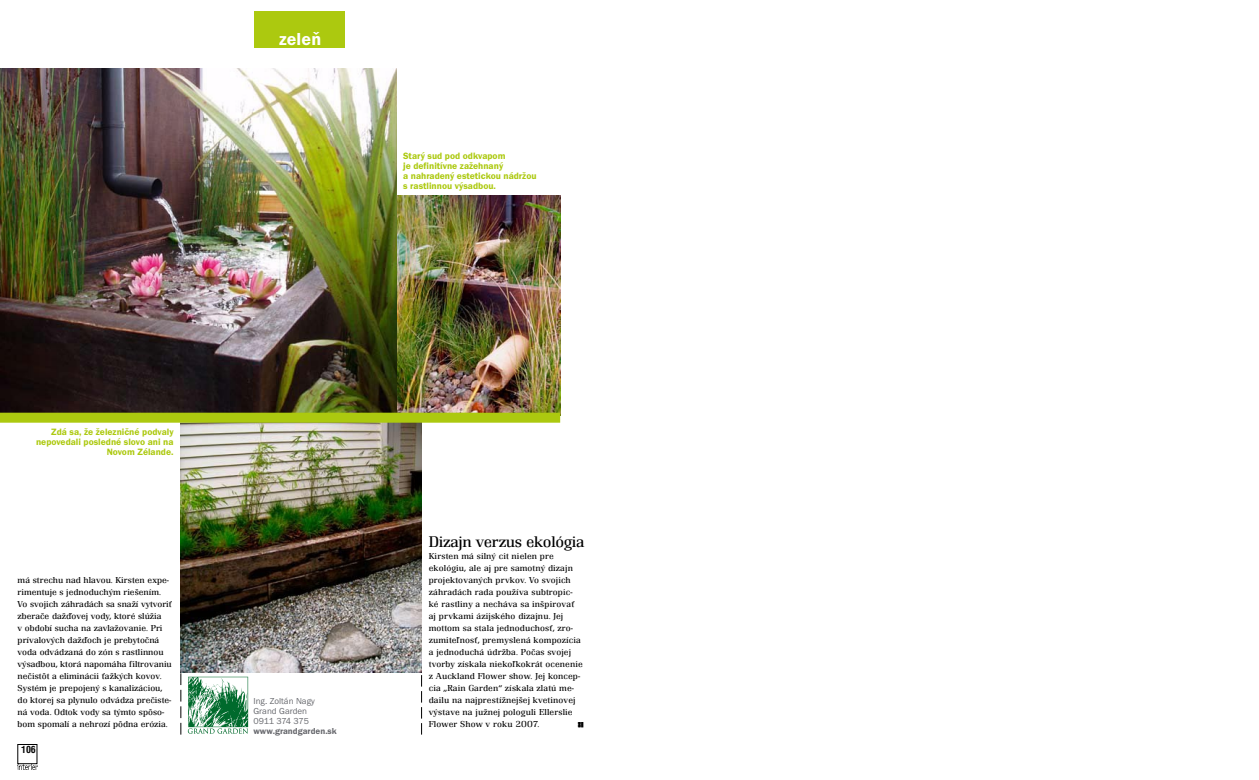
<style>
.page{position:relative;width:1259px;height:780px;background:#fff}
.page>*{position:absolute;margin:0;border:0;box-sizing:border-box;transform-origin:0 0}
.t1{font:18px "Franklin Got Itc TOT Dem";letter-spacing:.01em;color:#fff}
.t2{font:300 16px "Renault TOT";letter-spacing:-.02em;color:#000;scale:1.05 1}
.t3{font:9.5px/10px "Franklin Got Itc TOT Dem";color:#acc90f}
.t4{font:condensed 9.5px "Swiss 721 AT Bold";color:#000;scale:1.05 1}
.t5{font:300 9px/12px "Renault TOT";letter-spacing:.01em;color:#000;scale:1.05 1}
.t6{font:9px/10px "Franklin Got Itc TOT Boo";color:#68696e}
.t7{font:9px "Interier";color:#000;scale:1.05 1}
.s1{font-family:"Franklin Got Itc TOT Dem"}
</style>
<div class="page">
<img style="left:397px;top:195px;width:163px;height:217px">
<img style="left:1px;top:68px;width:396px;height:344px">
<img style="left:181px;top:422px;width:240px;height:250px">
<img style="left:18px;top:763px;width:19px;height:6px">
<div style="left:254px;top:11px;width:91px;height:37px;background:#acc90f"></div>
<svg style="left:421px;top:675px;width:1px;height:59px"></svg>
<svg style="left:181px;top:673px;width:1px;height:61px"></svg>
<svg style="left:188px;top:676px;width:60px;height:57px"></svg>
<div style="left:1px;top:412px;width:559px;height:10px;background:#acc90f"></div>
<p class="t1" style="left:279px;top:29px;width:44px">zeleň</p>
<p class="t3" style="left:403px;top:150px;width:135px">Starý sud pod odkvapom<br>je definitívne zažehnaný<br>a nahradený estetickou nádržou s rastlinnou výsadbou.</p>
<p class="t3" style="left:36px;top:426px;width:139px;text-align:right">Zdá sa, že železničné podvaly nepovedali posledné slovo ani na<br>Novom Zélande.</p>
<p class="t5" style="left:18px;top:574px;width:149px">má strechu nad hlavou. Kirsten expe&shy;rimentuje s jednoduchým riešením.<br>Vo svojich záhradách sa snaží vytvoriť zberače dažďovej vody, ktoré slúžia<br>v období sucha na zavlažovanie. Pri prívalových dažďoch je prebytočná voda odvádzaná do zón s rastlinnou výsadbou, ktorá napomáha filtrovaniu nečistôt a eliminácii ťažkých kovov.<br>Systém je prepojený s kanalizáciou, do ktorej sa plynulo odvádza prečiste&shy;ná voda. Odtok vody sa týmto spôso&shy;bom spomalí a nehrozí pôdna erózia.</p>
<p class="t4" style="left:21px;top:743px;width:16px">106</p>
<p class="t6" style="left:253px;top:695px;width:85px">Ing. Zoltán Nagy<br>Grand Garden<br>0911 374 375 <span class="s1">www.grandgarden.sk</span></p>
<p class="t2" style="left:429px;top:533px;width:150px">Dizajn verzus ekológia</p>
<p class="t5" style="left:429px;top:550px;width:148px">Kirsten má silný cit nielen pre ekológiu, ale aj pre samotný dizajn projektovaných prvkov. Vo svojich záhradách rada používa subtropic&shy;ké rastliny a necháva sa inšpirovať aj prvkami ázijského dizajnu. Jej mottom sa stala jednoduchosť, zro&shy;zumiteľnosť, premyslená kompozícia a jednoduchá údržba. Počas svojej tvorby získala niekoľkokrát ocenenie z Auckland Flower show. Jej koncep&shy;cia „Rain Garden“ získala zlatú me&shy;dailu na najprestížnejšej kvetinovej výstave na južnej pologuli Ellerslie Flower Show v roku 2007.</p>
<p class="t7" style="left:577px;top:720px;width:8px">e</p>
</div>
